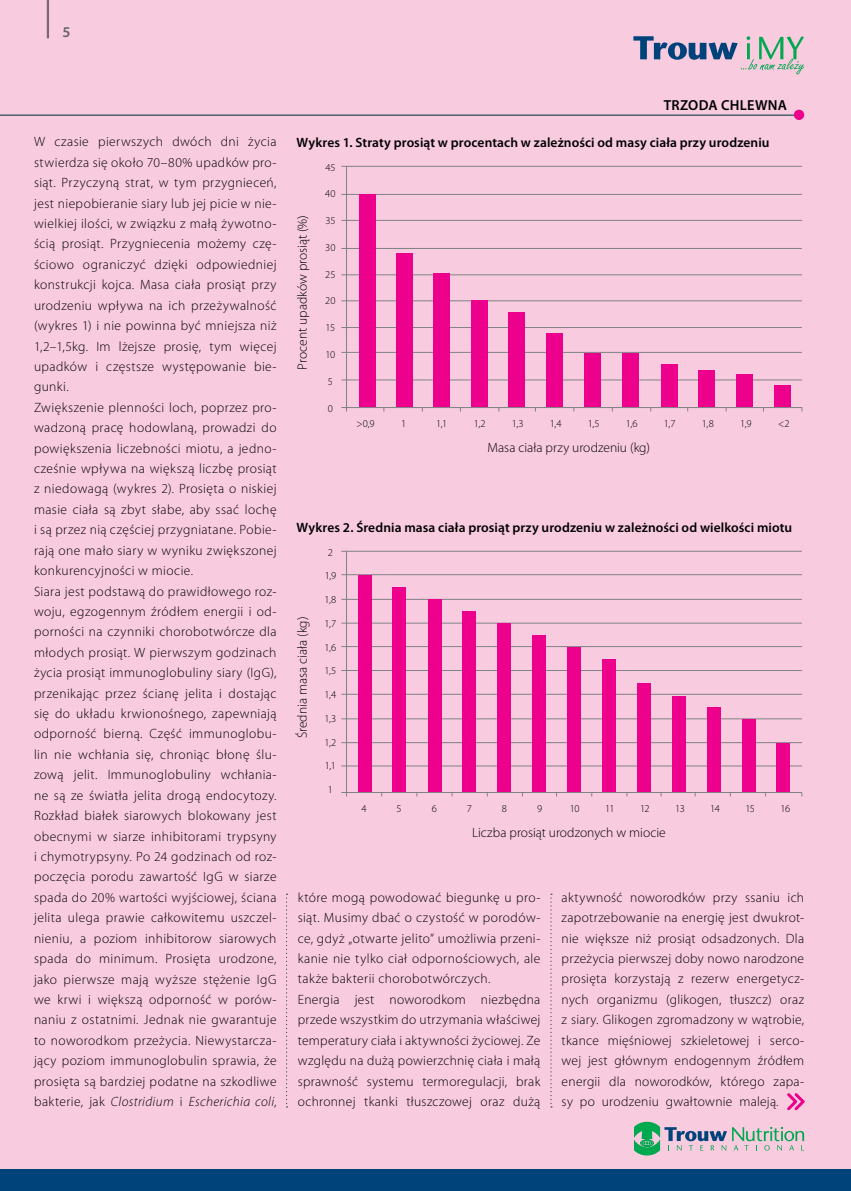
<style>
.page{position:relative;width:851px;height:1191px;background:#fff}
.page>*{position:absolute;margin:0;border:0;box-sizing:border-box;transform-origin:0 0}
.t1{font:600 15px "Myriad Pro";color:#636466}
.t2{font:600 14.55px "Myriad Pro";letter-spacing:.02em;color:#000}
.t3{font:300 13.5px/20.4px "Myriad Pro";letter-spacing:.03em;color:#000}
.t4{font:600 13.5px "Myriad Pro";letter-spacing:.005em;color:#000}
.t5{font:300 13.5px "Myriad Pro";color:#000}
.t6{font:300 13.5px "Myriad Pro";letter-spacing:-.005em;color:#000}
.t7{font:300 10.5px "Myriad Pro";letter-spacing:-.04em;color:#000}
.s1{font-style:italic}
</style>
<div class="page">
<div style="left:0;top:0;width:850px;height:1191px;background:#f9cbdf"></div>
<div style="left:0;top:1169px;width:850px;height:22px;background:#00427a"></div>
<hr style="left:47px;top:0;width:2px;height:38px;background:#000">
<svg style="left:633px;top:36px;width:171px;height:38px"></svg>
<hr style="left:0;top:114px;width:795px;height:2px;background:#48626f">
<div style="left:793px;top:110px;width:11px;height:10px;background:#ec008c;border-radius:50%"></div>
<svg style="left:634px;top:1121px;width:170px;height:34px"></svg>
<svg style="left:286px;top:893px;width:1px;height:214px"></svg>
<svg style="left:550px;top:893px;width:2px;height:214px"></svg>
<hr style="left:346px;top:166px;width:1px;height:245px;background:#808285">
<hr style="left:341px;top:166px;width:460px;height:1px;background:#808285">
<hr style="left:341px;top:194px;width:460px;height:1px;background:#808285">
<hr style="left:341px;top:220px;width:460px;height:1px;background:#808285">
<hr style="left:341px;top:248px;width:460px;height:1px;background:#808285">
<hr style="left:341px;top:274px;width:460px;height:1px;background:#808285">
<hr style="left:341px;top:300px;width:460px;height:1px;background:#808285">
<hr style="left:341px;top:327px;width:460px;height:1px;background:#808285">
<hr style="left:341px;top:352px;width:460px;height:1px;background:#808285">
<hr style="left:341px;top:379px;width:460px;height:1px;background:#808285">
<hr style="left:341px;top:407px;width:460px;height:1px;background:#808285">
<div style="left:359px;top:195px;width:16px;height:212px;background:#ec008c"></div>
<div style="left:396px;top:253px;width:17px;height:154px;background:#ec008c"></div>
<div style="left:433px;top:273px;width:16px;height:134px;background:#ec008c"></div>
<div style="left:471px;top:301px;width:16px;height:106px;background:#ec008c"></div>
<div style="left:508px;top:312px;width:17px;height:95px;background:#ec008c"></div>
<div style="left:546px;top:333px;width:16px;height:74px;background:#ec008c"></div>
<div style="left:584px;top:354px;width:16px;height:53px;background:#ec008c"></div>
<div style="left:621px;top:354px;width:17px;height:53px;background:#ec008c"></div>
<div style="left:660px;top:364px;width:17px;height:43px;background:#ec008c"></div>
<div style="left:698px;top:370px;width:17px;height:37px;background:#ec008c"></div>
<div style="left:736px;top:375px;width:16px;height:32px;background:#ec008c"></div>
<div style="left:774px;top:386px;width:16px;height:21px;background:#ec008c"></div>
<hr style="left:346px;top:551px;width:1px;height:245px;background:#808285">
<hr style="left:341px;top:551px;width:460px;height:1px;background:#808285">
<hr style="left:341px;top:574px;width:460px;height:1px;background:#808285">
<hr style="left:341px;top:599px;width:460px;height:1px;background:#808285">
<hr style="left:341px;top:623px;width:460px;height:1px;background:#808285">
<hr style="left:341px;top:646px;width:460px;height:1px;background:#808285">
<hr style="left:341px;top:670px;width:460px;height:1px;background:#808285">
<hr style="left:341px;top:694px;width:460px;height:1px;background:#808285">
<hr style="left:341px;top:718px;width:460px;height:1px;background:#808285">
<hr style="left:341px;top:742px;width:460px;height:1px;background:#808285">
<hr style="left:341px;top:765px;width:460px;height:1px;background:#808285">
<hr style="left:341px;top:792px;width:460px;height:1px;background:#808285">
<div style="left:776px;top:743px;width:13px;height:49px;background:#ec008c"></div>
<div style="left:742px;top:719px;width:14px;height:73px;background:#ec008c"></div>
<div style="left:706px;top:708px;width:14px;height:84px;background:#ec008c"></div>
<div style="left:672px;top:696px;width:13px;height:96px;background:#ec008c"></div>
<div style="left:637px;top:683px;width:13px;height:109px;background:#ec008c"></div>
<div style="left:602px;top:659px;width:13px;height:133px;background:#ec008c"></div>
<div style="left:566px;top:647px;width:14px;height:145px;background:#ec008c"></div>
<div style="left:532px;top:635px;width:14px;height:157px;background:#ec008c"></div>
<div style="left:497px;top:623px;width:14px;height:169px;background:#ec008c"></div>
<div style="left:462px;top:611px;width:13px;height:181px;background:#ec008c"></div>
<div style="left:428px;top:600px;width:13px;height:192px;background:#ec008c"></div>
<div style="left:392px;top:587px;width:13px;height:205px;background:#ec008c"></div>
<div style="left:357px;top:575px;width:14px;height:217px;background:#ec008c"></div>
<svg style="left:787px;top:1093px;width:17px;height:17px"></svg>
<p class="t1" style="left:63px;top:23px;width:10px">5</p>
<p class="t2" style="left:663px;top:96px;width:125px">Trzoda chlewna</p>
<p class="t3" style="left:34px;top:131px;width:244px">W czasie pierwszych dwóch dni życia stwierdza się około 70–80% upadków pro&shy;siąt. Przyczyną strat, w tym przygnieceń, jest niepobieranie siary lub jej picie w nie&shy;wielkiej ilości, w związku z małą żywotno&shy;ścią prosiąt. Przygniecenia możemy czę&shy;ściowo ograniczyć dzięki odpowiedniej konstrukcji kojca. Masa ciała prosiąt przy urodzeniu wpływa na ich przeżywalność (wykres 1) i nie powinna być mniejsza niż 1,2–1,5kg. Im lżejsze prosię, tym więcej upadków i częstsze występowanie bie&shy;gunki.<br>Zwiększenie plenności loch, poprzez pro&shy;wadzoną pracę hodowlaną, prowadzi do powiększenia liczebności miotu, a jedno&shy;cześnie wpływa na większą liczbę prosiąt z niedowagą (wykres 2). Prosięta o niskiej masie ciała są zbyt słabe, aby ssać lochę i są przez nią częściej przygniatane. Pobie&shy;rają one mało siary w wyniku zwiększonej konkurencyjności w miocie.<br>Siara jest podstawą do prawidłowego roz&shy;woju, egzogennym źródłem energii i od&shy;porności na czynniki chorobotwórcze dla młodych prosiąt. W pierwszym godzinach życia prosiąt immunoglobuliny siary (IgG), przenikając przez ścianę jelita i dostając się do układu krwionośnego, zapewniają odporność bierną. Część immunoglobu&shy;lin nie wchłania się, chroniąc błonę ślu&shy;zową jelit. Immunoglobuliny wchłania&shy;ne są ze światła jelita drogą endocytozy.<br>Rozkład białek siarowych blokowany jest obecnymi w siarze inhibitorami trypsyny i chymotrypsyny. Po 24 godzinach od roz&shy;poczęcia porodu zawartość IgG w siarze spada do 20% wartości wyjściowej, ściana jelita ulega prawie całkowitemu uszczel&shy;nieniu, a poziom inhibitorow siarowych spada do minimum. Prosięta urodzone, jako pierwsze mają wyższe stężenie IgG we krwi i większą odporność w porów&shy;naniu z ostatnimi. Jednak nie gwarantuje to noworodkom przeżycia. Niewystarcza&shy;jący poziom immunoglobulin sprawia, że prosięta są bardziej podatne na szkodliwe bakterie, jak <span class="s1">Clostridium</span> i <span class="s1">Escherichia coli</span>,</p>
<p class="t4" style="left:296px;top:134px;width:474px">Wykres 1. Straty prosiąt w procentach w zależności od masy ciała przy urodzeniu</p>
<p class="t7" style="left:325px;top:161px;width:12px">45</p>
<p class="t7" style="left:325px;top:188px;width:12px">40</p>
<p class="t7" style="left:325px;top:214px;width:12px">35</p>
<p class="t7" style="left:325px;top:241px;width:12px">30</p>
<p class="t7" style="left:325px;top:268px;width:12px">25</p>
<p class="t7" style="left:325px;top:295px;width:12px">20</p>
<p class="t7" style="left:325px;top:321px;width:11px">15</p>
<p class="t7" style="left:325px;top:348px;width:11px">10</p>
<p class="t7" style="left:328px;top:375px;width:7px">5</p>
<p class="t7" style="left:328px;top:402px;width:7px">0</p>
<p class="t6" style="left:294px;top:369px;width:156px;rotate:-90deg">Procent upadków prosiąt (%)</p>
<p class="t7" style="left:356px;top:417px;width:20px">&gt;0,9</p>
<p class="t7" style="left:401px;top:417px;width:7px">1</p>
<p class="t7" style="left:436px;top:417px;width:13px">1,1</p>
<p class="t7" style="left:473px;top:417px;width:13px">1,2</p>
<p class="t7" style="left:511px;top:417px;width:13px">1,3</p>
<p class="t7" style="left:549px;top:417px;width:13px">1,4</p>
<p class="t7" style="left:587px;top:417px;width:13px">1,5</p>
<p class="t7" style="left:625px;top:417px;width:13px">1,6</p>
<p class="t7" style="left:664px;top:417px;width:13px">1,7</p>
<p class="t7" style="left:701px;top:417px;width:13px">1,8</p>
<p class="t7" style="left:740px;top:417px;width:13px">1,9</p>
<p class="t7" style="left:778px;top:417px;width:13px">&lt;2</p>
<p class="t5" style="left:487px;top:439px;width:164px">Masa ciała przy urodzeniu (kg)</p>
<p class="t4" style="left:296px;top:519px;width:497px">Wykres 2. Średnia masa ciała prosiąt przy urodzeniu w zależności od wielkości miotu</p>
<p class="t7" style="left:328px;top:546px;width:7px">2</p>
<p class="t7" style="left:325px;top:569px;width:13px">1,9</p>
<p class="t7" style="left:324px;top:593px;width:13px">1,8</p>
<p class="t7" style="left:324px;top:617px;width:13px">1,7</p>
<p class="t7" style="left:324px;top:641px;width:13px">1,6</p>
<p class="t7" style="left:324px;top:664px;width:13px">1,5</p>
<p class="t7" style="left:324px;top:688px;width:13px">1,4</p>
<p class="t7" style="left:324px;top:712px;width:13px">1,3</p>
<p class="t7" style="left:324px;top:736px;width:13px">1,2</p>
<p class="t7" style="left:325px;top:759px;width:13px">1,1</p>
<p class="t7" style="left:328px;top:783px;width:7px">1</p>
<p class="t6" style="left:294px;top:738px;width:123px;rotate:-90deg">Średnia masa ciała (kg)</p>
<p class="t7" style="left:361px;top:802px;width:7px">4</p>
<p class="t7" style="left:396px;top:802px;width:7px">5</p>
<p class="t7" style="left:431px;top:802px;width:7px">6</p>
<p class="t7" style="left:467px;top:802px;width:7px">7</p>
<p class="t7" style="left:502px;top:802px;width:7px">8</p>
<p class="t7" style="left:537px;top:802px;width:7px">9</p>
<p class="t7" style="left:569px;top:802px;width:11px">10</p>
<p class="t7" style="left:605px;top:802px;width:11px">11</p>
<p class="t7" style="left:640px;top:802px;width:11px">12</p>
<p class="t7" style="left:675px;top:802px;width:11px">13</p>
<p class="t7" style="left:710px;top:802px;width:11px">14</p>
<p class="t7" style="left:745px;top:802px;width:11px">15</p>
<p class="t7" style="left:780px;top:802px;width:11px">16</p>
<p class="t5" style="left:472px;top:824px;width:195px">Liczba prosiąt urodzonych w miocie</p>
<p class="t3" style="left:298px;top:887px;width:244px">które mogą powodować biegunkę u pro&shy;siąt. Musimy dbać o czystość w porodów&shy;ce, gdyż „otwarte jelito” umożliwia przeni&shy;kanie nie tylko ciał odpornościowych, ale także bakterii chorobotwórczych.<br>Energia jest noworodkom niezbędna przede wszystkim do utrzymania właściwej temperatury ciała i aktywności życiowej. Ze względu na dużą powierzchnię ciała i małą sprawność systemu termoregulacji, brak ochronnej tkanki tłuszczowej oraz dużą</p>
<p class="t3" style="left:561px;top:887px;width:244px;text-align:justify">aktywność noworodków przy ssaniu ich zapotrzebowanie na energię jest dwukrot&shy;nie większe niż prosiąt odsadzonych. Dla przeżycia pierwszej doby nowo narodzone prosięta korzystają z rezerw energetycz&shy;nych organizmu (glikogen, tłuszcz) oraz z siary. Glikogen zgromadzony w wątrobie, tkance mięśniowej szkieletowej i serco&shy;wej jest głównym endogennym źródłem energii dla noworodków, którego zapa&shy;sy po urodzeniu gwałtownie maleją.</p>
</div>
